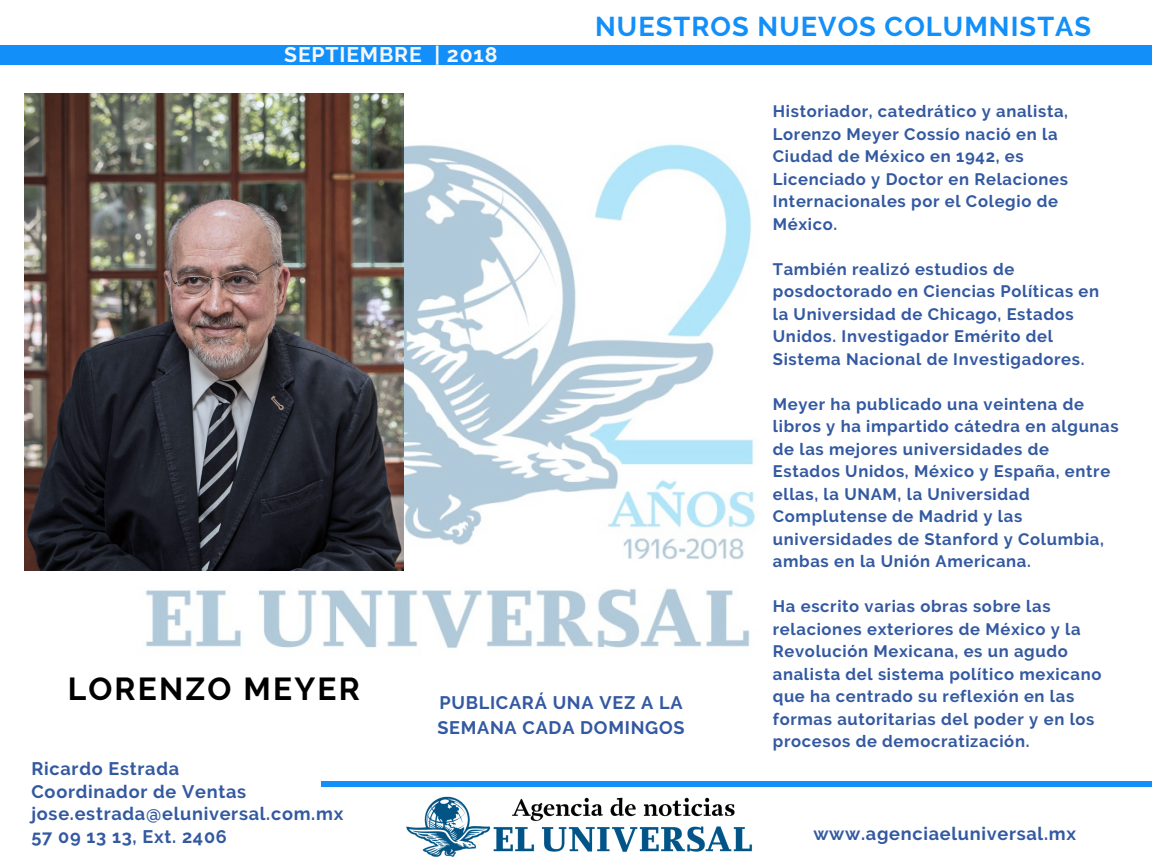
<style>
.page{position:relative;width:1152px;height:864px;background:#fff}
.page>*{position:absolute;margin:0;border:0;box-sizing:border-box;transform-origin:0 0}
.t1{font:700 31.65px "Raleway";letter-spacing:.07em;color:#000}
.t2{font:700 27.15px "Raleway";letter-spacing:.04em;color:#128ff9}
.t3{font:700 21.15px "Raleway";letter-spacing:.04em;color:#f6f6f6}
.t4{font:700 18.15px/22.5px "Raleway";letter-spacing:.04em;color:#3359a1}
.t5{font:700 16.65px/22.5px "Raleway";letter-spacing:.04em;color:#3359a1}
</style>
<div class="page">
<img style="left:0;top:64px;width:892px;height:584px">
<div style="left:0;top:45px;width:1152px;height:19px;background:#128ff9"></div>
<div style="left:321px;top:781px;width:831px;height:5px;background:#128ff9"></div>
<img style="left:396px;top:786px;width:367px;height:71px">
<img style="left:25px;top:93px;width:379px;height:477px">
<p class="t3" style="left:284px;top:42px;width:215px">SEPTIEMBRE | 2018</p>
<h2 class="t2" style="left:595px;top:10px;width:498px">NUESTROS NUEVOS COLUMNISTAS</h2>
<h1 class="t1" style="left:68px;top:670px;width:294px">LORENZO MEYER</h1>
<p class="t4" style="left:32px;top:758px;width:313px">Ricardo Estrada<br>Coordinador de Ventas jose.estrada@eluniversal.com.mx<br>57 09 13 13, Ext. 2406</p>
<p class="t4" style="left:437px;top:690px;width:249px;line-height:24.8px">PUBLICARÁ UNA VEZ A LA<br>SEMANA CADA DOMINGOS</p>
<p class="t5" style="left:773px;top:100px;width:297px">Historiador, catedrático y analista,<br>Lorenzo Meyer Cossío nació en la<br>Ciudad de México en 1942, es<br>Licenciado y Doctor en Relaciones<br>Internacionales por el Colegio de<br>México.</p>
<p class="t5" style="left:773px;top:257px;width:328px">También realizó estudios de posdoctorado en Ciencias Políticas en la Universidad de Chicago, Estados Unidos. Investigador Emérito del Sistema Nacional de Investigadores.</p>
<p class="t5" style="left:773px;top:392px;width:347px">Meyer ha publicado una veintena de libros y ha impartido cátedra en algunas de las mejores universidades de Estados Unidos, México y España, entre ellas, la UNAM, la Universidad Complutense de Madrid y las universidades de Stanford y Columbia, ambas en la Unión Americana.</p>
<p class="t5" style="left:773px;top:595px;width:330px">Ha escrito varias obras sobre las relaciones exteriores de México y la Revolución Mexicana, es un agudo analista del sistema político mexicano que ha centrado su reflexión en las formas autoritarias del poder y en los procesos de democratización.</p>
<p class="t4" style="left:813px;top:823px;width:264px">www.agenciaeluniversal.mx</p>
</div>
